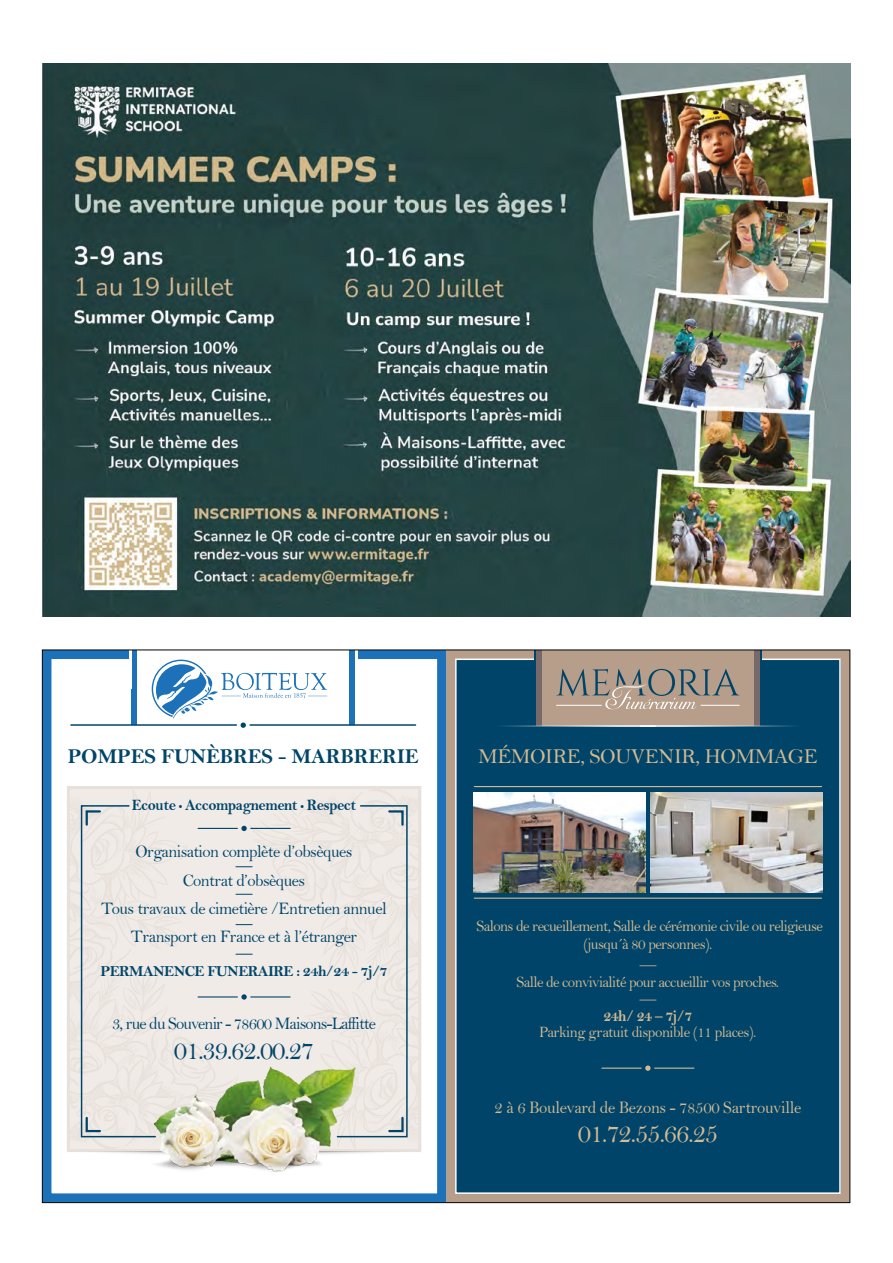
<style>
.page{position:relative;width:893px;height:1263px;background:#fff}
.page>*{position:absolute;margin:0;border:0;box-sizing:border-box;transform-origin:0 0}
.t1{font:28.35px "Bell";letter-spacing:-.05em;color:#d6ba91;scale:.95 1}
.t2{font:28.35px "Bell";letter-spacing:-.05em;color:#004569;scale:.95 1}
.t3{font:21.3px "Bell MT Bold";letter-spacing:-.01em;color:#004569}
.t4{font:21.3px "Bell";letter-spacing:-.02em;color:#d6ba91}
.t5{font:17.7px/28.3px "Bell";letter-spacing:-.03em;color:#004569;text-align:center;scale:.95 1}
.t6{font:17.7px "Bell";letter-spacing:-.02em;color:#d6ba91;scale:.95 1}
.t7{font:17.7px "Bell";letter-spacing:-.05em;color:#004569;scale:.95 1}
.t8{font:15.9px/17.7px "Bell";letter-spacing:-.04em;color:#d6ba91;text-align:center;scale:.95 1}
.t9{font:15.9px "Bell MT Bold";letter-spacing:-.03em;color:#004569;scale:.95 1}
.t10{font:15.9px "Bell MT Bold";letter-spacing:-.04em;color:#d6ba91;scale:.95 1}
.t11{font:15.3px "Bell MT Bold";letter-spacing:-.04em;color:#004569}
.s1{font-size:10.65px}
</style>
<div class="page">
<img style="left:43px;top:64px;width:807px;height:553px">
<div style="left:451px;top:654px;width:394px;height:544px;background:#004569"></div>
<div style="left:446px;top:650px;width:404px;height:552px;border:9px solid #b79e8a"></div>
<div style="left:42px;top:650px;width:404px;height:552px;border:9px solid #1d71b8"></div>
<div style="left:67px;top:786px;width:354px;height:366px;border:3px solid #e8e0da"></div>
<img style="left:68px;top:1151px;width:354px;height:2px">
<div style="left:132px;top:650px;width:223px;height:74px;background:#fff"></div>
<div style="left:132px;top:650px;width:5px;height:74px;background:#1d71b8"></div>
<div style="left:349px;top:650px;width:6px;height:74px;background:#1d71b8"></div>
<hr style="left:71px;top:724px;width:165px;height:2px;background:#004569">
<hr style="left:250px;top:724px;width:165px;height:2px;background:#004569">
<svg style="left:152px;top:660px;width:175px;height:68px"></svg>
<hr style="left:129px;top:650px;width:3px;height:38px;background:#fff">
<hr style="left:355px;top:650px;width:3px;height:38px;background:#fff">
<hr style="left:534px;top:650px;width:3px;height:38px;background:#004569">
<hr style="left:759px;top:650px;width:3px;height:38px;background:#004569">
<svg style="left:645px;top:1065px;width:6px;height:6px"></svg>
<hr style="left:602px;top:1067px;width:39px;height:2px;background:#d6ba91">
<hr style="left:655px;top:1067px;width:39px;height:2px;background:#d6ba91">
<div style="left:537px;top:650px;width:222px;height:75px;background:#b79e8a"></div>
<div style="left:537px;top:650px;width:5px;height:75px;background:#776869"></div>
<div style="left:754px;top:650px;width:5px;height:75px;background:#776869"></div>
<svg style="left:556px;top:669px;width:183px;height:40px"></svg>
<hr style="left:478px;top:725px;width:177px;height:2px;background:#fff">
<hr style="left:641px;top:725px;width:177px;height:2px;background:#fff">
<hr style="left:474px;top:786px;width:348px;height:1px;background:#d6ba91">
<hr style="left:474px;top:897px;width:348px;height:2px;background:#d6ba91">
<img style="left:650px;top:792px;width:172px;height:100px">
<img style="left:474px;top:792px;width:172px;height:100px">
<svg style="left:70px;top:789px;width:348px;height:360px;background:#eae6e2"></svg>
<img style="left:131px;top:1062px;width:226px;height:110px">
<svg style="left:640px;top:965px;width:16px;height:1px"></svg>
<svg style="left:640px;top:1000px;width:16px;height:1px"></svg>
<h2 class="t3" style="left:68px;top:744px;width:352px">POMPES FUNÈBRES - MARBRERIE</h2>
<p class="t9" style="left:132px;top:796px;width:238px">Ecoute <span class="s1">•</span> Accompagnement <span class="s1">•</span> Respect</p>
<p class="t5" style="left:101px;top:837px;width:302px">Organisation complète d’obsèques<br>Contrat d’obsèques<br>Tous travaux de cimetière /Entretien annuel Transport en France et à l’étranger</p>
<p class="t11" style="left:100px;top:962px;width:289px">PERMANENCE FUNERAIRE : 24h/24 - 7j/7</p>
<p class="t7" style="left:112px;top:1013px;width:279px">3, rue du Souvenir - 78600 Maisons-Laffitte</p>
<h1 class="t2" style="left:174px;top:1033px;width:149px">01.39.62.00.27</h1>
<h2 class="t4" style="left:478px;top:744px;width:341px">MÉMOIRE, SOUVENIR, HOMMAGE</h2>
<p class="t8" style="left:476px;top:917px;width:366px">Salons de recueillement, Salle de cérémonie civile ou religieuse (jusqu´à 80 personnes).</p>
<p class="t8" style="left:516px;top:972px;width:278px">Salle de convivialité pour accueillir vos proches.</p>
<p class="t10" style="left:603px;top:1006px;width:95px">24h/ 24 – 7j/7</p>
<p class="t8" style="left:539px;top:1023px;width:230px">Parking gratuit disponible (11 places).</p>
<p class="t6" style="left:495px;top:1097px;width:324px">2 à 6 Boulevard de Bezons - 78500 Sartrouville</p>
<h1 class="t1" style="left:578px;top:1116px;width:149px">01.72.55.66.25</h1>
</div>
